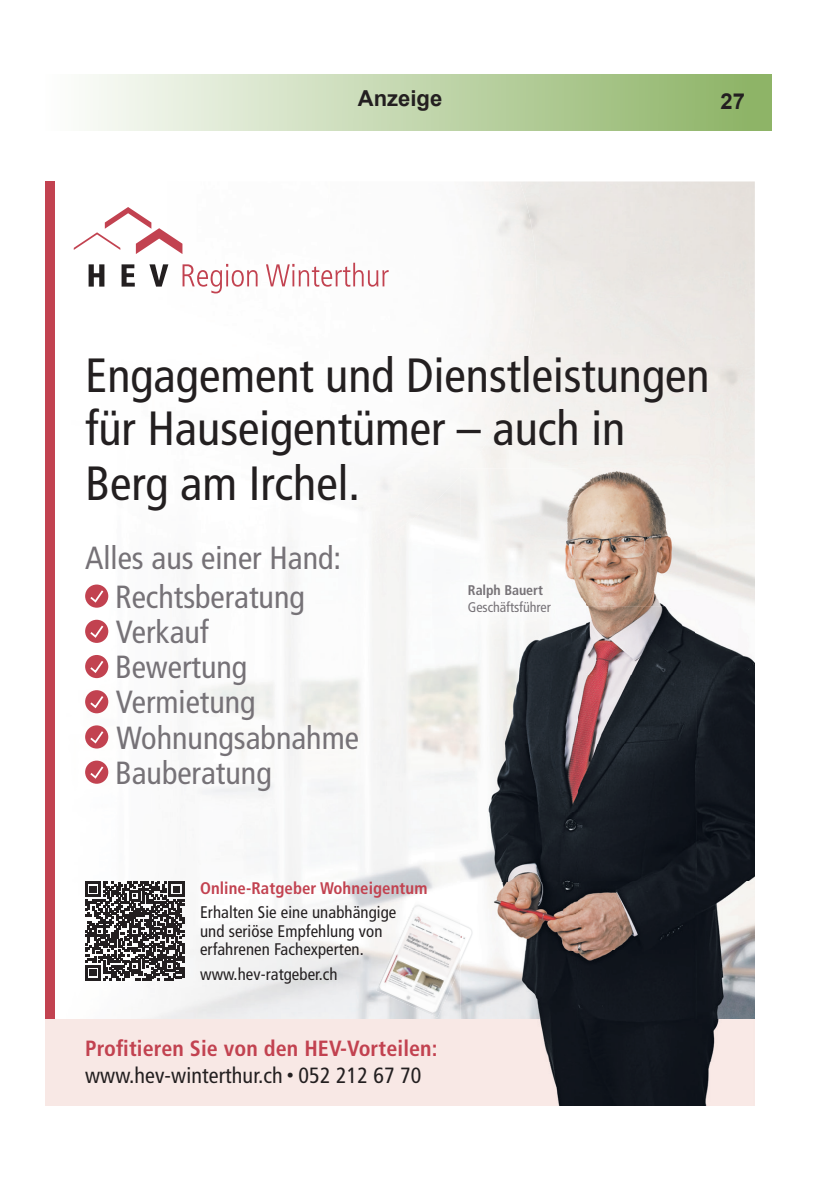
<style>
.page{position:relative;width:840px;height:1191px;background:#fff}
.page>*{position:absolute;margin:0;border:0;box-sizing:border-box;transform-origin:0 0}
.t1{font:condensed 48px/54px "Frutiger LT Com";color:#231f20}
.t2{font:condensed 32px/35.2px "Frutiger LT Com";color:#767277;text-align:center}
.t3{font:700 condensed 22px/27px "Frutiger LT Com";letter-spacing:.005em;color:#c24250}
.t4{font:700 22px "Arial";color:#231f20}
.t5{font:condensed 16.8px/18.4px "Frutiger LT Com";letter-spacing:.005em;color:#231f20}
.t6{font:700 condensed 16.8px "Frutiger LT Com";letter-spacing:.005em;color:#c24250}
.t7{font:condensed 14px "Frutiger LT Com";letter-spacing:-.005em;color:#767277}
.t8{font:700 condensed 14px "Frutiger LT Com";letter-spacing:-.005em;color:#767277}
.s1{font-weight:400;color:#231f20}
.s2{font-weight:400;font-size:14px;color:#231f20}
</style>
<div class="page">
<div style="left:45px;top:74px;width:726px;height:56px;background:linear-gradient(to right,#fefefd,#8bb263)"></div>
<img style="left:85px;top:589px;width:39px;height:392px">
<img style="left:124px;top:573px;width:211px;height:446px">
<div style="left:45px;top:181px;width:10px;height:925px;background:#c24250"></div>
<svg style="left:88px;top:264px;width:16px;height:22px"></svg>
<svg style="left:149px;top:264px;width:19px;height:22px"></svg>
<svg style="left:121px;top:264px;width:14px;height:22px"></svg>
<svg style="left:74px;top:207px;width:108px;height:47px"></svg>
<svg style="left:182px;top:264px;width:75px;height:29px"></svg>
<svg style="left:266px;top:263px;width:122px;height:24px"></svg>
<div style="left:45px;top:1019px;width:709px;height:87px;background:#f8e8e5"></div>
<svg style="left:85px;top:881px;width:99px;height:99px"></svg>
<img style="left:376px;top:900px;width:84px;height:117px">
<img style="left:460px;top:468px;width:235px;height:69px">
<img style="left:695px;top:468px;width:59px;height:551px">
<img style="left:460px;top:537px;width:117px;height:11px">
<img style="left:577px;top:537px;width:118px;height:482px">
<img style="left:460px;top:648px;width:118px;height:371px">
<svg style="left:460px;top:468px;width:7px;height:8px"></svg>
<img style="left:540px;top:1019px;width:179px;height:87px">
<img style="left:460px;top:920px;width:17px;height:47px">
<img style="left:432px;top:548px;width:152px;height:100px">
<div style="left:85px;top:584px;width:23px;height:23px;background:#c24250;border-radius:50%"></div>
<svg style="left:88px;top:588px;width:16px;height:15px"></svg>
<div style="left:85px;top:620px;width:23px;height:23px;background:#c24250;border-radius:50%"></div>
<svg style="left:88px;top:623px;width:16px;height:15px"></svg>
<div style="left:85px;top:655px;width:23px;height:23px;background:#c24250;border-radius:50%"></div>
<svg style="left:90px;top:661px;width:14px;height:12px"></svg>
<div style="left:85px;top:690px;width:23px;height:23px;background:#c24250;border-radius:50%"></div>
<svg style="left:90px;top:696px;width:14px;height:13px"></svg>
<div style="left:85px;top:725px;width:23px;height:23px;background:#c24250;border-radius:50%"></div>
<svg style="left:88px;top:729px;width:16px;height:16px"></svg>
<svg style="left:85px;top:760px;width:23px;height:23px"></svg>
<svg style="left:88px;top:764px;width:17px;height:16px"></svg>
<h3 class="t4" style="left:358px;top:83px;width:86px">Anzeige</h3>
<h3 class="t4" style="left:720px;top:86px;width:26px">27</h3>
<h1 class="t1" style="left:85px;top:349px;width:625px">Engagement und Dienstleistungen für Hauseigentümer – auch in<br>Berg am Irchel.</h1>
<h2 class="t2" style="left:85px;top:539px;width:257px;line-height:38.4px">Alles aus einer Hand:<br>Rechtsberatung</h2>
<h2 class="t2" style="left:115px;top:614px;width:245px;text-align:left">Verkauf<br>Bewertung<br>Vermietung<br>Wohnungsabnahme<br>Bauberatung</h2>
<p class="t8" style="left:467px;top:581px;width:76px">Ralph Bauert</p>
<p class="t7" style="left:467px;top:598px;width:84px">Geschäftsführer</p>
<p class="t6" style="left:200px;top:878px;width:229px">Online-Ratgeber Wohneigentum</p>
<p class="t5" style="left:200px;top:903px;width:198px">Erhalten Sie eine unabhängige und seriöse Empfehlung von erfahrenen Fachexperten.</p>
<p class="t5" style="left:200px;top:964px;width:139px">www.hev-ratgeber.ch</p>
<h3 class="t3" style="left:85px;top:1035px;width:354px">Profitieren Sie von den HEV-Vorteilen: <span class="s1">www.hev-winterthur.ch</span> <span class="s2">•</span> <span class="s1">052 212 67 70</span></h3>
</div>
